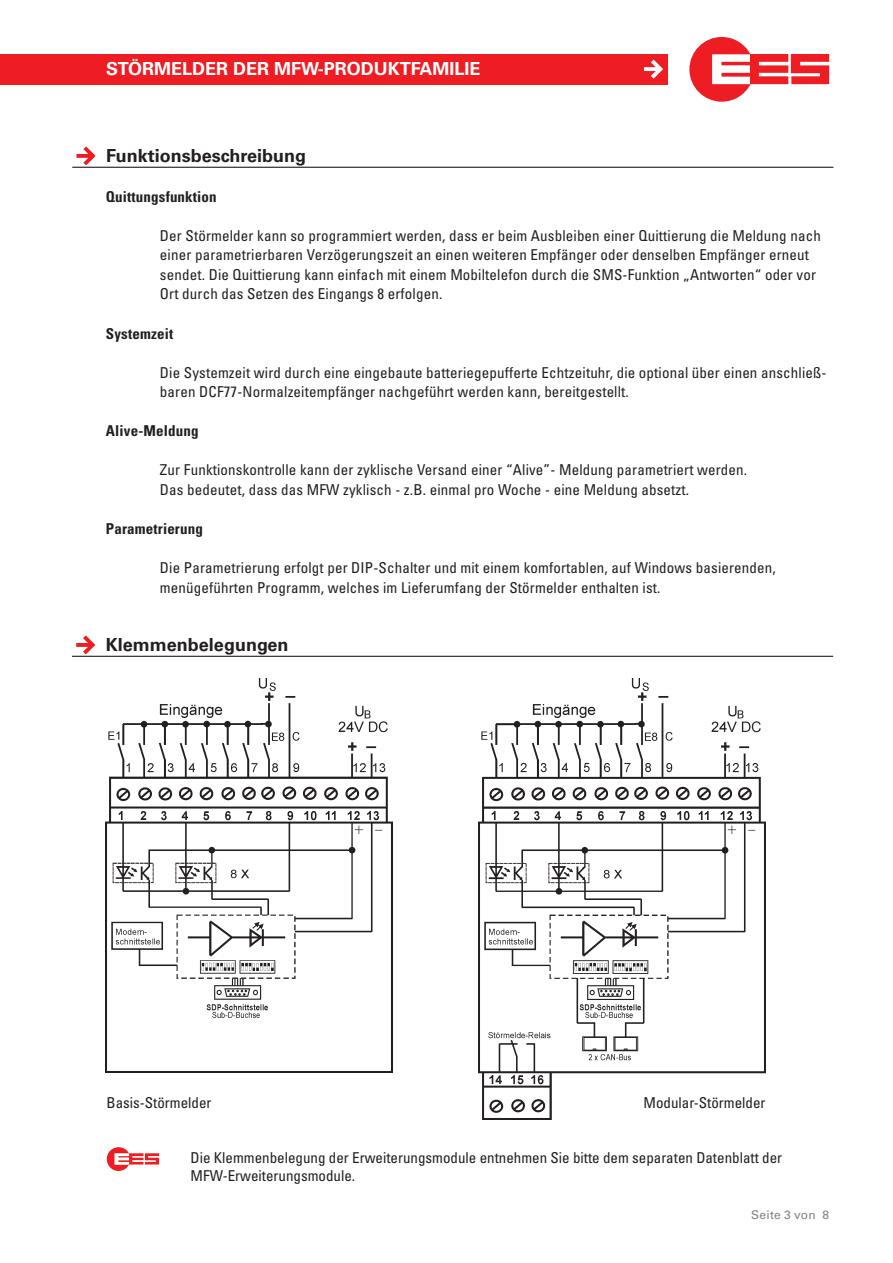
<style>
.page{position:relative;width:893px;height:1263px;background:#fff}
.page>*{position:absolute;margin:0;border:0;box-sizing:border-box;transform-origin:0 0}
.t1{font:700 18px "Univers LT Std";color:#231f20}
.t2{font:700 18px "Univers LT Std";color:#fff}
.t3{font:condensed 15px/19.5px "Univers LT Std";letter-spacing:.01em;color:#231f20}
.t4{font:700 condensed 15px "Univers LT Std";letter-spacing:.01em;color:#231f20}
.t5{font:12px "Univers LT Std";letter-spacing:.015em;color:#808285}
</style>
<div class="page">
<svg style="left:689px;top:37px;width:140px;height:65px"></svg>
<div style="left:0;top:54px;width:667px;height:30px;background:#ee1d23"></div>
<svg style="left:644px;top:60px;width:19px;height:19px"></svg>
<hr style="left:72px;top:167px;width:761px;height:1px;background:#231f20">
<svg style="left:77px;top:146px;width:19px;height:19px"></svg>
<hr style="left:72px;top:656px;width:761px;height:1px;background:#231f20">
<svg style="left:76px;top:635px;width:19px;height:19px"></svg>
<img style="left:106px;top:678px;width:287px;height:394px">
<img style="left:478px;top:678px;width:287px;height:441px">
<img style="left:106px;top:1147px;width:38px;height:24px">
<p class="t2" style="left:106px;top:58px;width:376px">störmelder der mfw-produktfamilie</p>
<p class="t1" style="left:106px;top:146px;width:201px">Funktionsbeschreibung</p>
<p class="t4" style="left:106px;top:187px;width:112px">Quittungsfunktion</p>
<p class="t3" style="left:160px;top:225px;width:662px">Der Störmelder kann so programmiert werden, dass er beim Ausbleiben einer Quittierung die Meldung nach einer parametrierbaren Verzögerungszeit an einen weiteren Empfänger oder denselben Empfänger erneut sendet. Die Quittierung kann einfach mit einem Mobiltelefon durch die SMS-Funktion „Antworten“ oder vor Ort durch das Setzen des Eingangs 8 erfolgen.</p>
<p class="t4" style="left:106px;top:324px;width:69px">Systemzeit</p>
<p class="t3" style="left:160px;top:362px;width:668px">Die Systemzeit wird durch eine eingebaute batteriegepufferte Echtzeituhr, die optional über einen anschließ&shy;baren DCF77-Normalzeitempfänger nachgeführt werden kann, bereitgestellt.</p>
<p class="t4" style="left:106px;top:422px;width:94px">Alive-Meldung</p>
<p class="t3" style="left:160px;top:460px;width:589px">Zur Funktionskontrolle kann der zyklische Versand einer “Alive”- Meldung parametriert werden.<br>Das bedeutet, dass das MFW zyklisch - z.B. einmal pro Woche - eine Meldung absetzt.</p>
<p class="t4" style="left:106px;top:520px;width:98px">Parametrierung</p>
<p class="t3" style="left:160px;top:558px;width:617px">Die Parametrierung erfolgt per DIP-Schalter und mit einem komfortablen, auf Windows basierenden, menügeführten Programm, welches im Lieferumfang der Störmelder enthalten ist.</p>
<p class="t1" style="left:106px;top:635px;width:184px">Klemmenbelegungen</p>
<p class="t3" style="left:107px;top:1092px;width:106px">Basis-Störmelder</p>
<p class="t3" style="left:644px;top:1092px;width:123px">Modular-Störmelder</p>
<p class="t3" style="left:191px;top:1148px;width:593px;line-height:18px">Die Klemmenbelegung der Erweiterungsmodule entnehmen Sie bitte dem separaten Datenblatt der<br>MFW-Erweiterungsmodule.</p>
<p class="t5" style="left:751px;top:1207px;width:79px">Seite 3 von 8</p>
</div>
